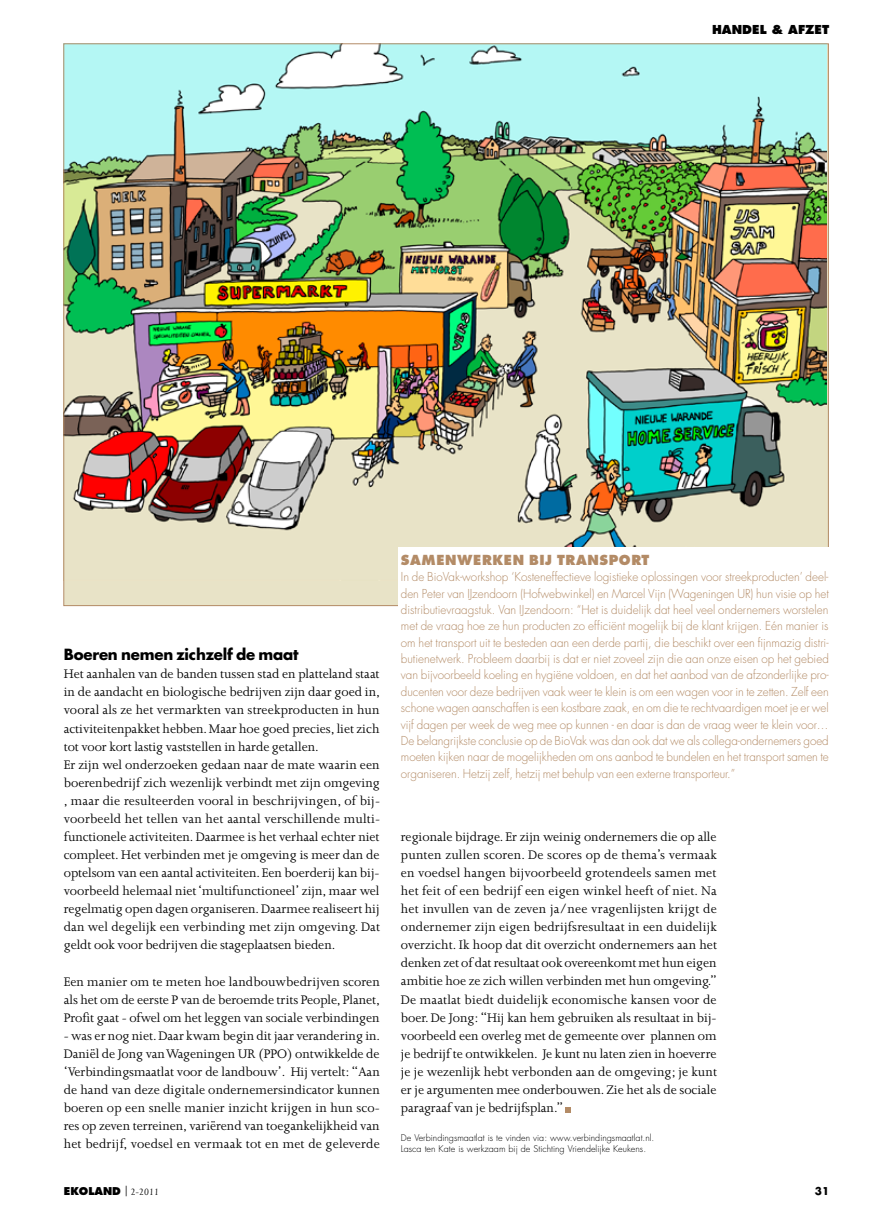
<style>
.page{position:relative;width:893px;height:1212px;background:#fff}
.page>*{position:absolute;margin:0;border:0;box-sizing:border-box;transform-origin:0 0}
.t1{font:700 15px "Futura Std";letter-spacing:-.015em;color:#000}
.t2{font:14.25px/18px "Joanna MT Std";letter-spacing:-.005em;color:#000;text-align:justify}
.t3{font:800 13.5px "Futura Std";letter-spacing:.045em;color:#b38b66}
.t4{font:300 12px/16.4px "Futura Std";letter-spacing:-.005em;color:#b38b66;text-align:justify}
.t5{font:800 12px "Futura Std";color:#000}
.t6{font:800 10.5px "Futura Std";color:#000}
.t7{font:700 10.5px "Futura Std";color:#000}
.t8{font:300 9px/10.8px "Futura Std";color:#000}
.s1{font-weight:500}
.s2{font-family:"Joanna MT Std";font-weight:400;font-style:italic}
</style>
<div class="page">
<img style="left:65px;top:45px;width:762px;height:536px">
<svg style="left:565px;top:1107px;width:5px;height:5px"></svg>
<div style="left:398px;top:547px;width:452px;height:231px;background:#fff"></div>
<p class="t5" style="left:712px;top:22px;width:20px">HANDEL</p>
<p class="t5" style="left:772px;top:22px;width:59px">&amp; AFZET</p>
<p class="t1" style="left:64px;top:645px;width:236px">Boeren nemen zichzelf de maat</p>
<p class="t2" style="left:64px;top:665px;width:318px;text-align:left">Het aanhalen van de banden tussen stad en platteland staat in de aandacht en biologische bedrijven zijn daar goed in, vooral als ze het vermarkten van streekproducten in hun activiteitenpakket hebben. Maar hoe goed precies, liet zich tot voor kort lastig vaststellen in harde getallen.<br>Er zijn wel onderzoeken gedaan naar de mate waarin een boerenbedrijf zich wezenlijk verbindt met zijn omgeving , maar die resulteerden vooral in beschrijvingen, of bij&shy;voorbeeld het tellen van het aantal verschillende multi&shy;functionele activiteiten. Daarmee is het verhaal echter niet compleet. Het verbinden met je omgeving is meer dan de optelsom van een aantal activiteiten. Een boerderij kan bij&shy;voorbeeld helemaal niet ‘multifunctioneel’ zijn, maar wel regelmatig open dagen organiseren. Daarmee realiseert hij dan wel degelijk een verbinding met zijn omgeving. Dat geldt ook voor bedrijven die stageplaatsen bieden.</p>
<p class="t2" style="left:64px;top:972px;width:318px">Een manier om te meten hoe landbouwbedrijven scoren als het om de eerste P van de beroemde trits People, Planet, Profit gaat - ofwel om het leggen van sociale verbindingen</p>
<p class="t2" style="left:64px;top:1026px;width:318px">- was er nog niet. Daar kwam begin dit jaar verandering in.<br>Daniël de Jong van Wageningen UR (PPO) ontwikkelde de ‘Verbindingsmaatlat voor de landbouw’. Hij vertelt: “Aan de hand van deze digitale ondernemersindicator kunnen boeren op een snelle manier inzicht krijgen in hun sco&shy;res op zeven terreinen, variërend van toegankelijkheid van het bedrijf, voedsel en vermaak tot en met de geleverde</p>
<p class="t3" style="left:401px;top:551px;width:103px">SAMENWERKEN</p>
<p class="t3" style="left:529px;top:551px;width:59px">BIJ TRANS</p>
<p class="t3" style="left:609px;top:551px;width:42px">PORT</p>
<p class="t4" style="left:401px;top:569px;width:429px">I n de BioVak-workshop ‘Kosteneffectieve logistieke oplossingen voor streekproducten’ deel&shy;den Peter van IJzendoorn (Hofwebwinkel) en Marcel Vijn (Wageningen UR) hun visie op het distributievraagstuk. Van IJzendoorn: “Het is duidelijk dat heel veel ondernemers worstelen met de vraag hoe ze hun producten zo efficiënt mogelijk bij de klant krijgen. Eén manier is om het transport uit te besteden aan een derde partij, die beschikt over een fijnmazig distri&shy;butienetwerk. Probleem daarbij is dat er niet zoveel zijn die aan onze eisen op het gebied van bijvoorbeeld koeling en hygiëne voldoen, en dat het aanbod van de afzonderlijke pro&shy;ducenten voor deze bedrijven vaak weer te klein is om een wagen voor in te zetten. Zelf een schone wagen aanschaffen is een kostbare zaak, en om die te rechtvaardigen moet je er wel vijf dagen per week de weg mee op kunnen - en daar is dan de vraag weer te klein voor… De belangrijkste conclusie op de BioVak was dan ook dat we als collega-ondernemers goed moeten kijken naar de mogelijkheden om ons aanbod te bundelen en het transport samen te organiseren. Hetzij zelf, hetzij met behulp van een externe transporteur.”</p>
<p class="t2" style="left:401px;top:828px;width:318px">regionale bijdrage. Er zijn weinig ondernemers die op alle punten zullen scoren. De scores op de thema’s vermaak en voedsel hangen bijvoorbeeld grotendeels samen met het feit of een bedrijf een eigen winkel heeft of niet. Na het invullen van de zeven ja/nee vragenlijsten krijgt de ondernemer zijn eigen bedrijfsresultaat in een duidelijk overzicht. Ik hoop dat dit overzicht ondernemers aan het denken zet of dat resultaat ook overeenkomt met hun eigen ambitie hoe ze zich willen verbinden met hun omgeving.” De maatlat biedt duidelijk economische kansen voor de boer. De Jong: “Hij kan hem gebruiken als resultaat in bij&shy;voorbeeld een overleg met de gemeente over plannen om je bedrijf te ontwikkelen. Je kunt nu laten zien in hoeverre je je wezenlijk hebt verbonden aan de omgeving; je kunt er je argumenten mee onderbouwen. Zie het als de sociale paragraaf van je bedrijfsplan.”</p>
<p class="t8" style="left:401px;top:1132px;width:255px">De Verbindingsmaatlat is te vinden via: www.verbindingsmaatlat.nl.<br>Lasca ten Kate is werkzaam bij de Stichting Vriendelijke Keukens.</p>
<p class="t6" style="left:64px;top:1184px;width:97px">EKOLAND <span class="s1">|</span> <span class="s2">2-2011</span></p>
<p class="t7" style="left:815px;top:1184px;width:16px">31</p>
</div>
